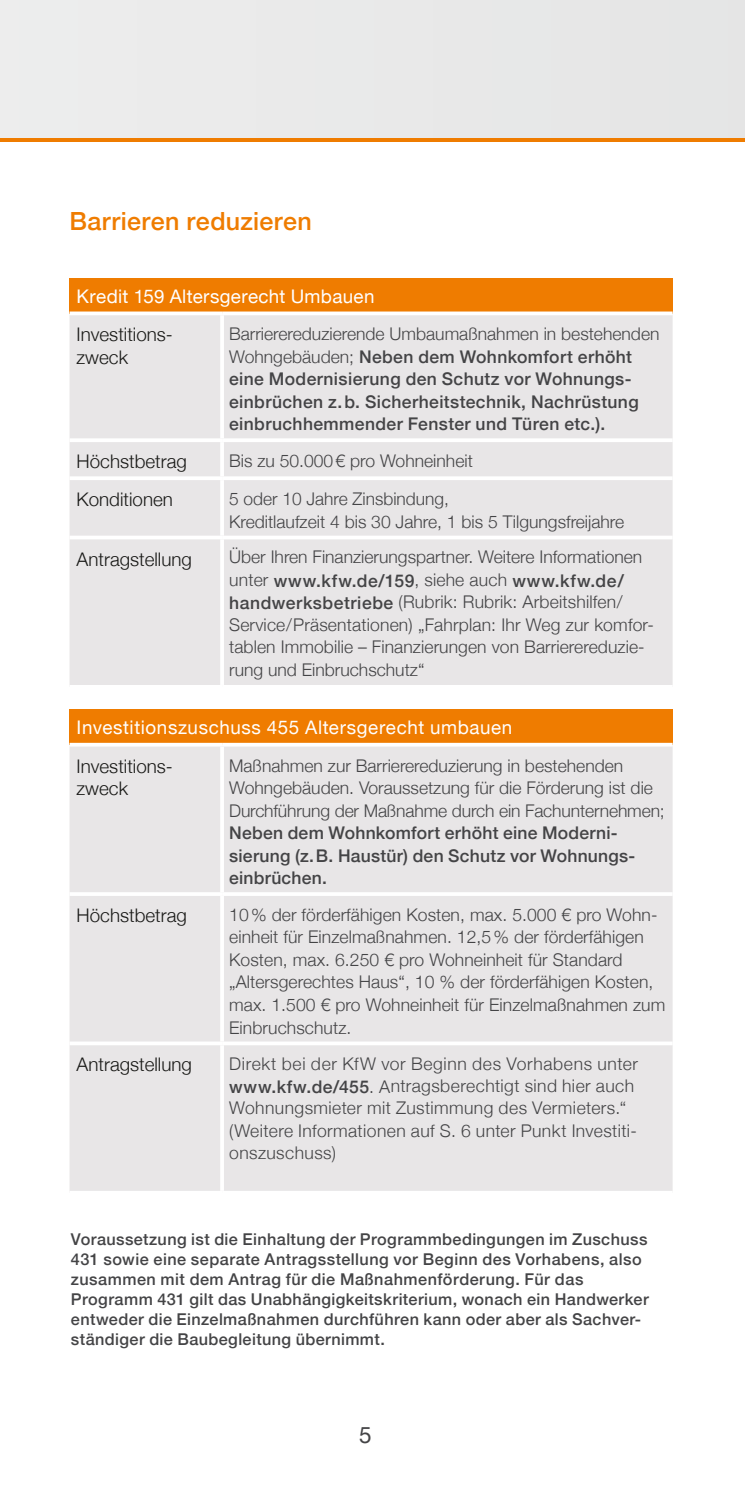
<style>
.page{position:relative;width:745px;height:1489px;background:#fff}
.page>*{position:absolute;margin:0;border:0;box-sizing:border-box;transform-origin:0 0}
.t1{font:500 25px "Helvetica Neue";letter-spacing:.015em;color:#ef7c00}
.t2{font:22.5px "Helvetica Neue";color:#444446}
.t3{font:300 18.75px/22.5px "Helvetica Neue";color:#1a1a18}
.t4{font:18.75px "Helvetica Neue";letter-spacing:.03em;color:#fff}
.t5{font:300 17.5px/22.5px "Helvetica Neue";letter-spacing:.005em;color:#444446}
.t6{font:500 17.5px/22.5px "Helvetica Neue";letter-spacing:.02em;color:#444446}
.t7{font:300 17.5px/22.2px "Helvetica Neue";letter-spacing:.025em;color:#444446}
.t8{font:500 16.25px/20px "Helvetica Neue";letter-spacing:.025em;color:#444446}
.s1{font-weight:300}
.s2{font-weight:500}
</style>
<div class="page">
<div style="left:0;top:0;width:744px;height:138px;background:#e9eaea"></div>
<hr style="left:0;top:138px;width:744px;height:4px;background:#ef7c00">
<div style="left:69px;top:278px;width:603px;height:35px;background:#ef7c00"></div>
<div style="left:69px;top:315px;width:603px;height:370px;background:#e8e6e7"></div>
<svg style="left:69px;top:311px;width:153px;height:3px"></svg>
<svg style="left:222px;top:311px;width:450px;height:2px"></svg>
<hr style="left:220px;top:315px;width:4px;height:123px;background:#fff">
<hr style="left:69px;top:438px;width:153px;height:4px;background:#fff">
<hr style="left:222px;top:438px;width:450px;height:4px;background:#fff">
<hr style="left:220px;top:442px;width:4px;height:34px;background:#fff">
<hr style="left:69px;top:476px;width:153px;height:4px;background:#fff">
<hr style="left:222px;top:476px;width:450px;height:4px;background:#fff">
<hr style="left:220px;top:480px;width:4px;height:55px;background:#fff">
<svg style="left:69px;top:535px;width:153px;height:4px"></svg>
<svg style="left:222px;top:535px;width:450px;height:4px"></svg>
<hr style="left:220px;top:539px;width:4px;height:146px;background:#fff">
<div style="left:69px;top:709px;width:603px;height:35px;background:#ef7c00"></div>
<div style="left:69px;top:746px;width:603px;height:444px;background:#e8e6e7"></div>
<svg style="left:69px;top:742px;width:153px;height:3px"></svg>
<svg style="left:222px;top:742px;width:450px;height:3px"></svg>
<hr style="left:220px;top:746px;width:4px;height:146px;background:#fff">
<hr style="left:69px;top:892px;width:153px;height:3px;background:#fff">
<hr style="left:222px;top:892px;width:450px;height:3px;background:#fff">
<hr style="left:220px;top:895px;width:4px;height:146px;background:#fff">
<svg style="left:69px;top:1041px;width:153px;height:4px"></svg>
<svg style="left:222px;top:1041px;width:450px;height:4px"></svg>
<hr style="left:220px;top:1045px;width:4px;height:145px;background:#fff">
<svg style="left:69px;top:1190px;width:151px;height:1px"></svg>
<svg style="left:224px;top:1190px;width:448px;height:1px"></svg>
<h1 class="t1" style="left:69px;top:201px;width:244px">Barrieren reduzieren</h1>
<p class="t4" style="left:77px;top:282px;width:299px">Kredit 159 Altersgerecht Umbauen</p>
<p class="t3" style="left:77px;top:322px;width:98px">Investitions&shy;zweck</p>
<p class="t6" style="left:229px;top:322px;width:431px"><span class="s1">Barrierereduzierende Umbaumaßnahmen in bestehenden Wohngebäuden;</span> Neben dem Wohnkomfort erhöht eine Modernisierung den Schutz vor Wohnungs&shy;einbrüchen z.b. Sicherheitstechnik, Nachrüstung einbruchhemmender Fenster und Türen etc.).</p>
<p class="t3" style="left:77px;top:449px;width:112px">Höchstbetrag</p>
<p class="t5" style="left:229px;top:448px;width:245px">Bis zu 50.000€ pro Wohneinheit</p>
<p class="t3" style="left:77px;top:487px;width:98px">Konditionen</p>
<p class="t5" style="left:229px;top:486px;width:396px">5 oder 10 Jahre Zinsbindung,<br>Kreditlaufzeit 4 bis 30 Jahre, 1 bis 5 Tilgungsfreijahre</p>
<p class="t3" style="left:77px;top:546px;width:117px">Antragstellung</p>
<p class="t5" style="left:229px;top:544px;width:414px;line-height:23.8px">Über Ihren Finanzierungspartner. Weitere Informationen unter <span class="s2">www.kfw.de/159</span>, siehe auch <span class="s2">www.kfw.de/</span></p>
<p class="t5" style="left:229px;top:589px;width:426px"><span class="s2">handwerksbetriebe</span> (Rubrik: Rubrik: Arbeitshilfen/ Service/Präsentationen) „Fahrplan: Ihr Weg zur komfor&shy;tablen Immobilie – Finanzierungen von Barrierereduzie&shy;rung und Einbruchschutz“</p>
<p class="t4" style="left:77px;top:714px;width:437px">Investitionszuschuss 455 Altersgerecht umbauen</p>
<p class="t3" style="left:77px;top:753px;width:98px">Investitions&shy;zweck</p>
<p class="t5" style="left:229px;top:753px;width:437px">Maßnahmen zur Barrierereduzierung in bestehenden<br>Wohngebäuden. Voraussetzung für die Förderung ist die<br>Durchführung der Maßnahme durch ein Fachunternehmen;</p>
<p class="t6" style="left:229px;top:820px;width:407px">Neben dem Wohnkomfort erhöht eine Moderni&shy;sierung (z.B. Haustür) den Schutz vor Wohnungs&shy;einbrüchen.</p>
<p class="t3" style="left:77px;top:903px;width:112px">Höchstbetrag</p>
<p class="t5" style="left:229px;top:902px;width:437px">10% der förderfähigen Kosten, max. 5.000 € pro Wohn&shy;einheit für Einzelmaßnahmen. 12,5% der förderfähigen Kosten, max. 6.250 € pro Wohneinheit für Standard „Altersgerechtes Haus“, 10 % der förderfähigen Kosten, max. 1.500 € pro Wohneinheit für Einzelmaßnahmen zum Einbruchschutz.</p>
<p class="t3" style="left:77px;top:1052px;width:117px">Antragstellung</p>
<p class="t7" style="left:229px;top:1051px;width:410px">Direkt bei der KfW vor Beginn des Vorhabens unter <span class="s2">www.kfw.de/455</span>. Antragsberechtigt sind hier auch Wohnungsmieter mit Zustimmung des Vermieters.“ (Weitere Informationen auf S. 6 unter Punkt Investiti&shy;onszuschuss)</p>
<p class="t8" style="left:71px;top:1228px;width:579px">Voraussetzung ist die Einhaltung der Programmbedingungen im Zuschuss 431 sowie eine separate Antragsstellung vor Beginn des Vorhabens, also zusammen mit dem Antrag für die Maßnahmenförderung. Für das Programm 431 gilt das Unabhängigkeitskriterium, wonach ein Handwerker entweder die Einzelmaßnahmen durchführen kann oder aber als Sachver&shy;ständiger die Baubegleitung übernimmt.</p>
<p class="t2" style="left:359px;top:1418px;width:14px">5</p>
</div>
